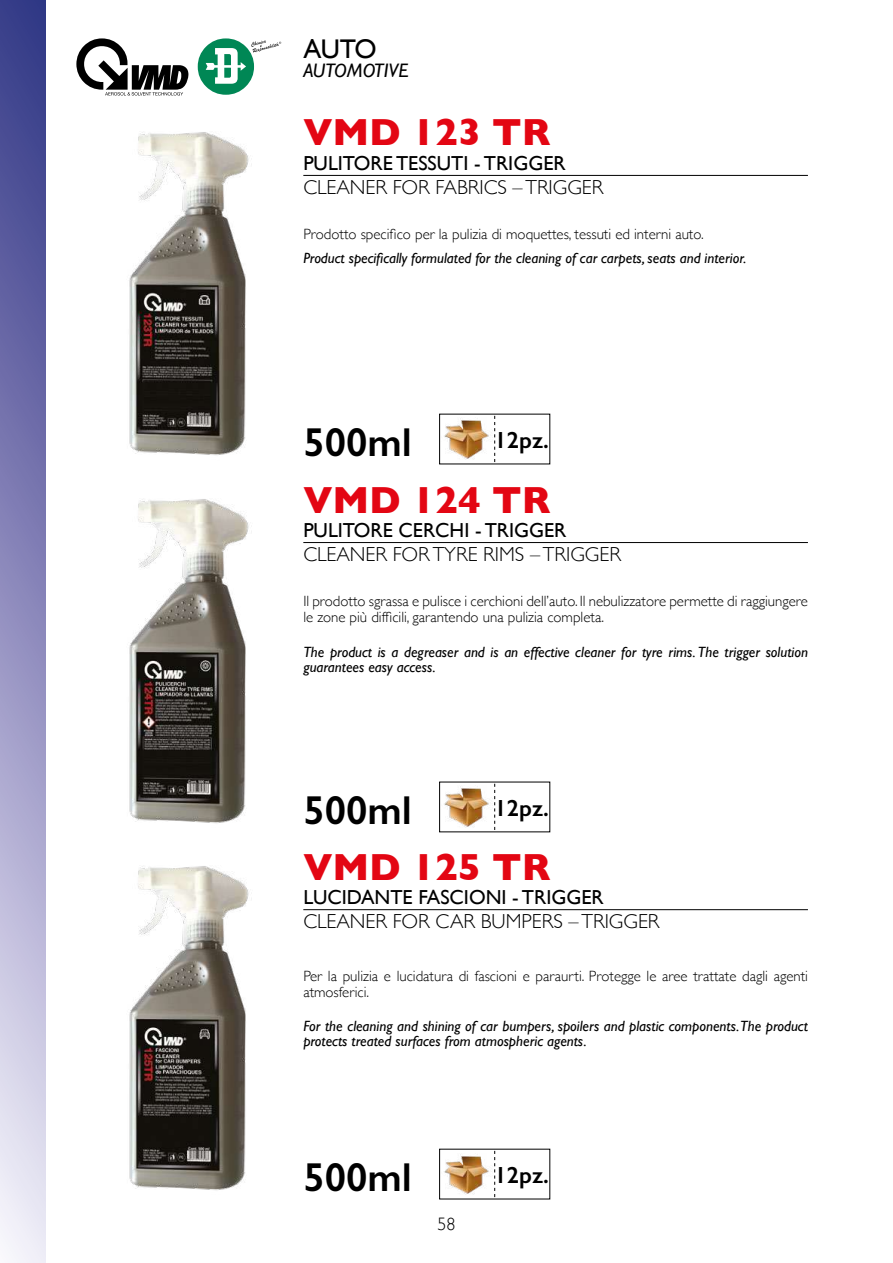
<style>
.page{position:relative;width:893px;height:1263px;background:#fff}
.page>*{position:absolute;margin:0;border:0;box-sizing:border-box;transform-origin:0 0}
.t1{font:600 40.5px "Gill Sans";color:#000}
.t2{font:700 38.4px "Gill Sans";color:#e30613}
.t3{font:27px "Gill Sans";color:#000}
.t4{font:600 23.4px "Gill Sans";color:#000}
.t5{font:300 20.25px "Gill Sans";color:#000}
.t6{font:20.25px "Gill Sans";color:#000}
.t7{font:italic 19.5px "Gill Sans";color:#000}
.t8{font:300 18px "Gill Sans";color:#000}
.t9{font:italic 14.85px/15px "Gill Sans";color:#000}
.t10{font:300 14.85px/15.8px "Gill Sans";color:#000}
</style>
<div class="page">
<img style="left:129px;top:132px;width:123px;height:323px">
<img style="left:129px;top:499px;width:123px;height:324px">
<img style="left:129px;top:866px;width:123px;height:324px">
<div style="left:0;top:0;width:45px;height:1263px;background:linear-gradient(to bottom,#303384,#f4f0fb)"></div>
<hr style="left:303px;top:175px;width:505px;height:1px;background:#000">
<hr style="left:303px;top:542px;width:505px;height:1px;background:#000">
<hr style="left:303px;top:909px;width:505px;height:1px;background:#000">
<img style="left:444px;top:418px;width:45px;height:42px">
<svg style="left:494px;top:416px;width:1px;height:46px"></svg>
<img style="left:444px;top:786px;width:45px;height:42px">
<svg style="left:494px;top:784px;width:1px;height:46px"></svg>
<img style="left:444px;top:1154px;width:45px;height:41px">
<svg style="left:494px;top:1151px;width:1px;height:46px"></svg>
<svg style="left:76px;top:38px;width:112px;height:58px"></svg>
<svg style="left:198px;top:38px;width:83px;height:57px"></svg>
<h3 class="t3" style="left:303px;top:33px;width:75px">AUTO</h3>
<h3 class="t7" style="left:303px;top:59px;width:107px">AUTOMOTIVE</h3>
<h2 class="t2" style="left:303px;top:102px;width:249px">VMD 123 TR</h2>
<h3 class="t6" style="left:303px;top:151px;width:264px">PULITORE TESSUTI - TRIGGER</h3>
<h3 class="t5" style="left:303px;top:171px;width:302px">CLEANER FOR FABRICS – TRIGGER</h3>
<p class="t10" style="left:303px;top:226px;width:402px">Prodotto specifico per la pulizia di moquettes, tessuti ed interni auto.</p>
<p class="t9" style="left:303px;top:250px;width:445px">Product specifically formulated for the cleaning of car carpets, seats and interior.</p>
<h1 class="t1" style="left:303px;top:418px;width:110px">500ml</h1>
<h3 class="t4" style="left:494px;top:426px;width:56px">12pz.</h3>
<h2 class="t2" style="left:303px;top:469px;width:249px">VMD 124 TR</h2>
<h3 class="t6" style="left:303px;top:518px;width:265px">PULITORE CERCHI - TRIGGER</h3>
<h3 class="t5" style="left:303px;top:539px;width:319px">CLEANER FOR TYRE RIMS – TRIGGER</h3>
<p class="t10" style="left:303px;top:593px;width:506px">Il prodotto sgrassa e pulisce i cerchioni dell’auto. Il nebulizzatore permette di raggiungere le zone più difficili, garantendo una pulizia completa.</p>
<p class="t9" style="left:303px;top:644px;width:506px">The product is a degreaser and is an effective cleaner for tyre rims. The trigger solution guarantees easy access.</p>
<h1 class="t1" style="left:303px;top:786px;width:110px">500ml</h1>
<h3 class="t4" style="left:494px;top:794px;width:56px">12pz.</h3>
<h2 class="t2" style="left:303px;top:836px;width:249px">VMD 125 TR</h2>
<h3 class="t6" style="left:303px;top:885px;width:302px">LUCIDANTE FASCIONI - TRIGGER</h3>
<h3 class="t5" style="left:303px;top:906px;width:358px">CLEANER FOR CAR BUMPERS – TRIGGER</h3>
<p class="t10" style="left:303px;top:967px;width:506px">Per la pulizia e lucidatura di fascioni e paraurti. Protegge le aree trattate dagli agenti atmosferici.</p>
<p class="t9" style="left:303px;top:1018px;width:506px">For the cleaning and shining of car bumpers, spoilers and plastic components.The product protects treated surfaces from atmospheric agents.</p>
<h1 class="t1" style="left:303px;top:1153px;width:110px">500ml</h1>
<p class="t8" style="left:437px;top:1210px;width:19px">58</p>
<h3 class="t4" style="left:494px;top:1161px;width:56px">12pz.</h3>
</div>
